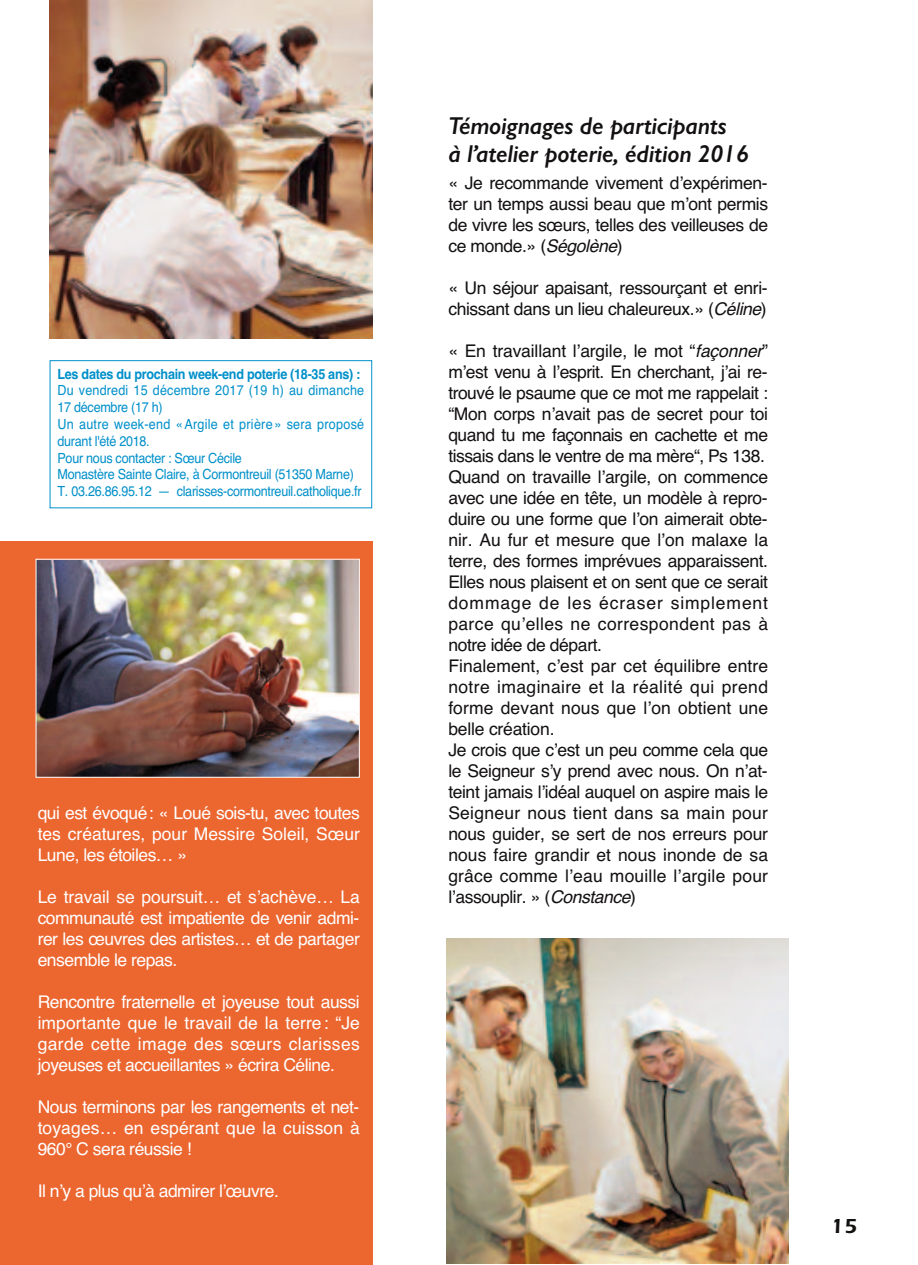
<style>
.page{position:relative;width:918px;height:1265px;background:#fff}
.page>*{position:absolute;margin:0;border:0;box-sizing:border-box;transform-origin:0 0}
.t1{font:italic 600 24.5px/28px "Gill Sans";letter-spacing:-.01em;color:#131010}
.t2{font:600 21px "Itc Eras";color:#131010}
.t3{font:17.5px/21px "Helvetica";letter-spacing:-.02em;color:#131010}
.t4{font:17.5px/21px "Helvetica";letter-spacing:-.03em;color:#fff;text-align:justify}
.t5{font:14px/16.8px "Helvetica";letter-spacing:-.02em;color:#0090ca;scale:.9 1}
.t6{font:700 14px "Helvetica";letter-spacing:-.02em;color:#0090ca;scale:.9 1}
.s1{font-style:italic}
</style>
<div class="page">
<div style="left:0;top:541px;width:372px;height:724px;background:#ec6630"></div>
<img style="left:50px;top:0;width:322px;height:338px">
<img style="left:38px;top:561px;width:320px;height:215px">
<div style="left:36px;top:559px;width:324px;height:219px;border:1px solid #fff"></div>
<img style="left:446px;top:939px;width:343px;height:324px">
<div style="left:50px;top:360px;width:322px;height:148px;border:1px solid #0090ca"></div>
<p class="t6" style="left:57px;top:366px;width:338px">Les dates du prochain week-end poterie (18-35 ans) :</p>
<p class="t5" style="left:57px;top:382px;width:342px">Du vendredi 15 décembre 2017 (19 h) au dimanche 17 décembre (17 h)<br>Un autre week-end «Argile et prière» sera proposé durant l'été 2018.<br>Pour nous contacter : Sœur Cécile<br>Monastère Sainte Claire, à Cormontreuil (51350 Marne)<br>T. 03.26.86.95.12 — clarisses-cormontreuil.catholique.fr</p>
<p class="t4" style="left:38px;top:802px;width:324px">qui est évoqué: « Loué sois-tu, avec toutes tes créatures, pour Messire Soleil, Sœur Lune, les étoiles… »</p>
<p class="t4" style="left:38px;top:886px;width:324px">Le travail se poursuit… et s’achève… La communauté est impatiente de venir admi&shy;rer les œuvres des artistes… et de partager ensemble le repas.</p>
<p class="t4" style="left:38px;top:991px;width:324px">Rencontre fraternelle et joyeuse tout aussi importante que le travail de la terre: “Je garde cette image des sœurs clarisses joyeuses et accueillantes » écrira Céline.</p>
<p class="t4" style="left:38px;top:1096px;width:324px">Nous terminons par les rangements et net&shy;toyages… en espérant que la cuisson à 960° C sera réussie !</p>
<p class="t4" style="left:38px;top:1180px;width:243px">Il n’y a plus qu’à admirer l’œuvre.</p>
<h1 class="t1" style="left:448px;top:111px;width:302px">Témoignages de participants<br>à l’atelier poterie, édition 2016</h1>
<p class="t3" style="left:448px;top:172px;width:321px;text-align:justify">« Je recommande vivement d’expérimen&shy;ter un temps aussi beau que m’ont permis de vivre les sœurs, telles des veilleuses de ce monde.» (<span class="s1">Ségolène</span>)</p>
<p class="t3" style="left:448px;top:277px;width:321px">« Un séjour apaisant, ressourçant et enri&shy;chissant dans un lieu chaleureux.» (<span class="s1">Céline</span>)</p>
<p class="t3" style="left:448px;top:340px;width:321px">« En travaillant l’argile, le mot “<span class="s1">façonner</span>” m’est venu à l’esprit. En cherchant, j’ai re&shy;trouvé le psaume que ce mot me rappelait : “Mon corps n’avait pas de secret pour toi quand tu me façonnais en cachette et me tissais dans le ventre de ma mère“, Ps 138.<br>Quand on travaille l’argile, on commence avec une idée en tête, un modèle à repro&shy;duire ou une forme que l’on aimerait obte&shy;nir. Au fur et mesure que l’on malaxe la terre, des formes imprévues apparaissent.<br>Elles nous plaisent et on sent que ce serait dommage de les écraser simplement parce qu’elles ne correspondent pas à notre idée de départ.<br>Finalement, c’est par cet équilibre entre notre imaginaire et la réalité qui prend forme devant nous que l’on obtient une belle création.<br>Je crois que c’est un peu comme cela que le Seigneur s’y prend avec nous. On n’at&shy;teint jamais l’idéal auquel on aspire mais le Seigneur nous tient dans sa main pour nous guider, se sert de nos erreurs pour nous faire grandir et nous inonde de sa grâce comme l’eau mouille l’argile pour l’assouplir. » (<span class="s1">Constance</span>)</p>
<p class="t2" style="left:831px;top:1217px;width:28px">15</p>
</div>
